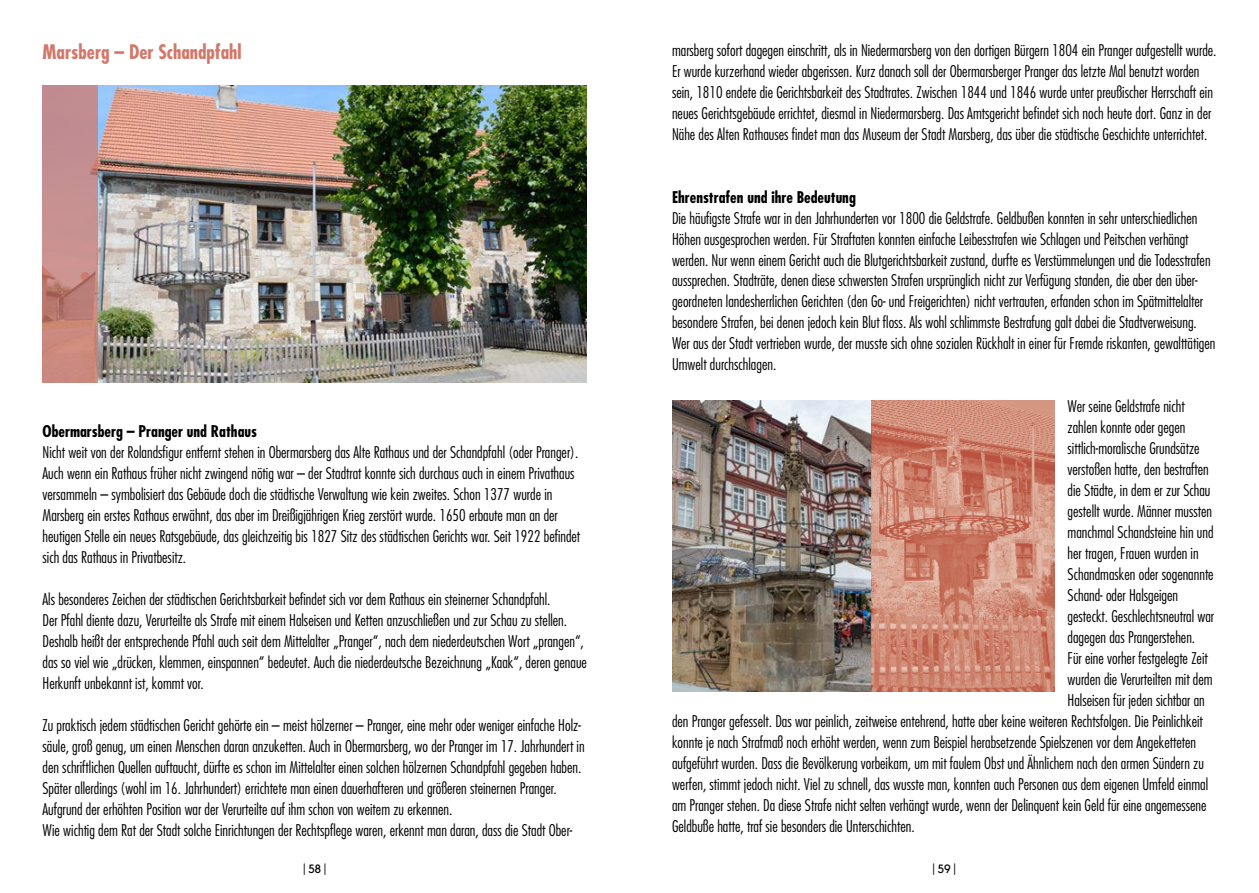
<style>
.page{position:relative;width:1259px;height:893px;background:#fff}
.page>*{position:absolute;margin:0;border:0;box-sizing:border-box;transform-origin:0 0}
.t1{font:700 condensed 19.5px "Futura Std";color:#d2786a}
.t2{font:300 condensed 15.75px/21px "Futura Std";color:#000}
.t3{font:700 condensed 15.75px "Futura Std";color:#000}
.t4{font:12px "Kollektif";color:#000}
</style>
<div class="page">
<img style="left:98px;top:85px;width:489px;height:298px">
<svg style="left:43px;top:85px;width:55px;height:298px;background:#c48a87"></svg>
<img style="left:672px;top:400px;width:200px;height:291px">
<svg style="left:872px;top:400px;width:182px;height:291px;background:#cf8975"></svg>
<p class="t1" style="left:43px;top:39px;width:201px">Marsberg – Der Schandpfahl</p>
<p class="t3" style="left:43px;top:421px;width:216px">Obermarsberg – Pranger und Rathaus</p>
<p class="t2" style="left:43px;top:441px;width:539px">Nicht weit von der Rolandsfigur entfernt stehen in Obermarsberg das Alte Rathaus und der Schandpfahl (oder Pranger).<br>Auch wenn ein Rathaus früher nicht zwingend nötig war – der Stadtrat konnte sich durchaus auch in einem Privathaus versammeln – symbolisiert das Gebäude doch die städtische Verwaltung wie kein zweites. Schon 1377 wurde in Marsberg ein erstes Rathaus erwähnt, das aber im Dreißigjährigen Krieg zerstört wurde. 1650 erbaute man an der heutigen Stelle ein neues Ratsgebäude, das gleichzeitig bis 1827 Sitz des städtischen Gerichts war. Seit 1922 befindet sich das Rathaus in Privatbesitz.</p>
<p class="t2" style="left:43px;top:588px;width:546px">Als besonderes Zeichen der städtischen Gerichtsbarkeit befindet sich vor dem Rathaus ein steinerner Schandpfahl.<br>Der Pfahl diente dazu, Verurteilte als Strafe mit einem Halseisen und Ketten anzuschließen und zur Schau zu stellen.<br>Deshalb heißt der entsprechende Pfahl auch seit dem Mittelalter „Pranger“, nach dem niederdeutschen Wort „prangen“, das so viel wie „drücken, klemmen, einspannen“ bedeutet. Auch die niederdeutsche Bezeichnung „Kaak“, deren genaue Herkunft unbekannt ist, kommt vor.</p>
<p class="t2" style="left:43px;top:714px;width:543px">Zu praktisch jedem städtischen Gericht gehörte ein – meist hölzerner – Pranger, eine mehr oder weniger einfache Holz&shy;säule, groß genug, um einen Menschen daran anzuketten. Auch in Obermarsberg, wo der Pranger im 17. Jahrhundert in den schriftlichen Quellen auftaucht, dürfte es schon im Mittelalter einen solchen hölzernen Schandpfahl gegeben haben.<br>Später allerdings (wohl im 16. Jahrhundert) errichtete man einen dauerhafteren und größeren steinernen Pranger.<br>Aufgrund der erhöhten Position war der Verurteilte auf ihm schon von weitem zu erkennen.<br>Wie wichtig dem Rat der Stadt solche Einrichtungen der Rechtspflege waren, erkennt man daran, dass die Stadt Ober-</p>
<p class="t2" style="left:672px;top:39px;width:546px">marsberg sofort dagegen einschritt, als in Niedermarsberg von den dortigen Bürgern 1804 ein Pranger aufgestellt wurde.<br>Er wurde kurzerhand wieder abgerissen. Kurz danach soll der Obermarsberger Pranger das letzte Mal benutzt worden sein, 1810 endete die Gerichtsbarkeit des Stadtrates. Zwischen 1844 und 1846 wurde unter preußischer Herrschaft ein neues Gerichtsgebäude errichtet, diesmal in Niedermarsberg. Das Amtsgericht befindet sich noch heute dort. Ganz in der Nähe des Alten Rathauses findet man das Museum der Stadt Marsberg, das über die städtische Geschichte unterrichtet.</p>
<p class="t3" style="left:672px;top:187px;width:185px">Ehrenstrafen und ihre Bedeutung</p>
<p class="t2" style="left:672px;top:207px;width:545px">Die häufigste Strafe war in den Jahrhunderten vor 1800 die Geldstrafe. Geldbußen konnten in sehr unterschiedlichen Höhen ausgesprochen werden. Für Straftaten konnten einfache Leibesstrafen wie Schlagen und Peitschen verhängt werden. Nur wenn einem Gericht auch die Blutgerichtsbarkeit zustand, durfte es Verstümmelungen und die Todesstrafen aussprechen. Stadträte, denen diese schwersten Strafen ursprünglich nicht zur Verfügung standen, die aber den über&shy;geordneten landesherrlichen Gerichten (den Go- und Freigerichten) nicht vertrauten, erfanden schon im Spätmittelalter besondere Strafen, bei denen jedoch kein Blut floss. Als wohl schlimmste Bestrafung galt dabei die Stadtverweisung.<br>Wer aus der Stadt vertrieben wurde, der musste sich ohne sozialen Rückhalt in einer für Fremde riskanten, gewalttätigen Umwelt durchschlagen.</p>
<p class="t2" style="left:1067px;top:396px;width:119px">Wer seine Geldstrafe nicht</p>
<p class="t2" style="left:1067px;top:417px;width:119px">zahlen konnte oder gegen</p>
<p class="t2" style="left:1067px;top:438px;width:134px">sittlich-moralische Grundsätze</p>
<p class="t2" style="left:1067px;top:459px;width:143px">verstoßen hatte, den bestraften</p>
<p class="t2" style="left:1067px;top:480px;width:144px">die Städte, in dem er zur Schau</p>
<p class="t2" style="left:1067px;top:501px;width:146px">gestellt wurde. Männer mussten</p>
<p class="t2" style="left:1067px;top:522px;width:147px">manchmal Schandsteine hin und</p>
<p class="t2" style="left:1067px;top:543px;width:133px">her tragen, Frauen wurden in</p>
<p class="t2" style="left:1067px;top:564px;width:148px">Schandmasken oder sogenannte</p>
<p class="t2" style="left:1067px;top:585px;width:112px">Schand- oder Halsgeigen</p>
<p class="t2" style="left:1067px;top:606px;width:148px">gesteckt. Geschlechtsneutral war</p>
<p class="t2" style="left:1067px;top:627px;width:129px">dagegen das Prangerstehen.</p>
<p class="t2" style="left:1067px;top:648px;width:142px">Für eine vorher festgelegte Zeit</p>
<p class="t2" style="left:1067px;top:669px;width:147px">wurden die Verurteilten mit dem</p>
<p class="t2" style="left:1067px;top:690px;width:139px">Halseisen für jeden sichtbar an</p>
<p class="t2" style="left:672px;top:711px;width:532px">den Pranger gefesselt. Das war peinlich, zeitweise entehrend, hatte aber keine weiteren Rechtsfolgen. Die Peinlichkeit</p>
<p class="t2" style="left:672px;top:732px;width:525px">konnte je nach Strafmaß noch erhöht werden, wenn zum Beispiel herabsetzende Spielszenen vor dem Angeketteten</p>
<p class="t2" style="left:672px;top:753px;width:533px">aufgeführt wurden. Dass die Bevölkerung vorbeikam, um mit faulem Obst und Ähnlichem nach den armen Sündern zu</p>
<p class="t2" style="left:672px;top:774px;width:537px">werfen, stimmt jedoch nicht. Viel zu schnell, das wusste man, konnten auch Personen aus dem eigenen Umfeld einmal</p>
<p class="t2" style="left:672px;top:795px;width:536px">am Pranger stehen. Da diese Strafe nicht selten verhängt wurde, wenn der Delinquent kein Geld für eine angemessene</p>
<p class="t2" style="left:672px;top:816px;width:244px">Geldbuße hatte, traf sie besonders die Unterschichten.</p>
<p class="t4" style="left:303px;top:862px;width:24px">| 58 |</p>
<p class="t4" style="left:932px;top:862px;width:25px">| 59 |</p>
</div>
